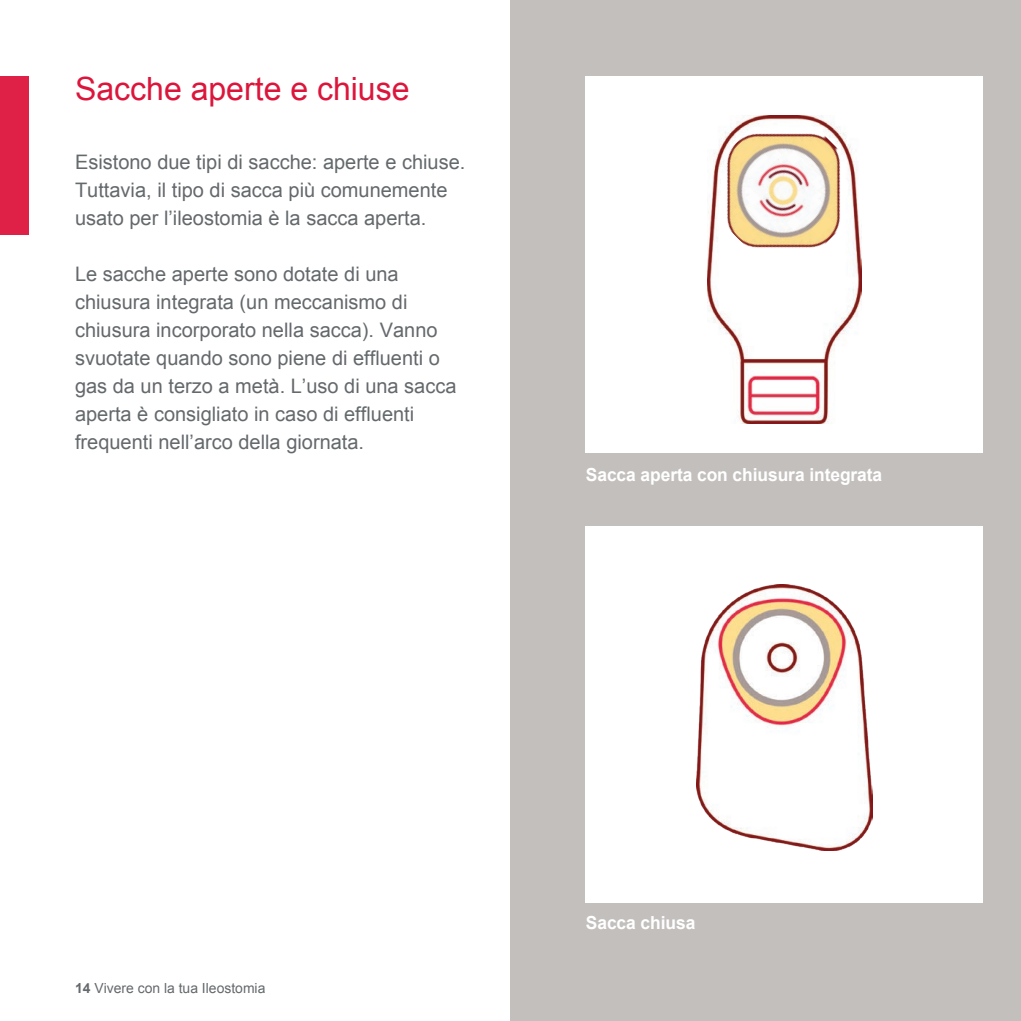
<style>
.page{position:relative;width:1021px;height:1021px;background:#fff}
.page>*{position:absolute;margin:0;border:0;box-sizing:border-box;transform-origin:0 0}
.t1{font:32px "Arial";color:#dc153b}
.t2{font:20px/28px "Arial";color:#64696c}
.t3{font:700 18px "Arial";letter-spacing:-.005em;color:#fff}
.t4{font:14px "Arial";color:#64696c}
.s1{font-weight:700}
</style>
<div class="page">
<hr style="left:1020px;top:76px;width:1px;height:158px;background:#dc153b">
<div style="left:0;top:76px;width:28px;height:158px;background:#e02147"></div>
<div style="left:510px;top:0;width:510px;height:1020px;background:#c3bfbd"></div>
<div style="left:586px;top:76px;width:396px;height:376px;background:#fff"></div>
<div style="left:586px;top:526px;width:396px;height:377px;background:#fff"></div>
<img style="left:707px;top:285px;width:154px;height:138px">
<img style="left:696px;top:585px;width:176px;height:265px">
<img style="left:707px;top:115px;width:155px;height:170px">
<h1 class="t1" style="left:75px;top:68px;width:336px">Sacche aperte e chiuse</h1>
<p class="t2" style="left:75px;top:148px;width:392px">Esistono due tipi di sacche: aperte e chiuse.<br>Tuttavia, il tipo di sacca più comunemente usato per l’ileostomia è la sacca aperta.</p>
<p class="t2" style="left:75px;top:260px;width:383px">Le sacche aperte sono dotate di una chiusura integrata (un meccanismo di chiusura incorporato nella sacca). Vanno svuotate quando sono piene di effluenti o gas da un terzo a metà. L’uso di una sacca aperta è consigliato in caso di effluenti frequenti nell’arco della giornata.</p>
<p class="t3" style="left:586px;top:463px;width:298px">Sacca aperta con chiusura integrata</p>
<p class="t4" style="left:75px;top:978px;width:192px"><span class="s1">14</span> Vivere con la tua Ileostomia</p>
<p class="t3" style="left:586px;top:911px;width:111px">Sacca chiusa</p>
</div>
